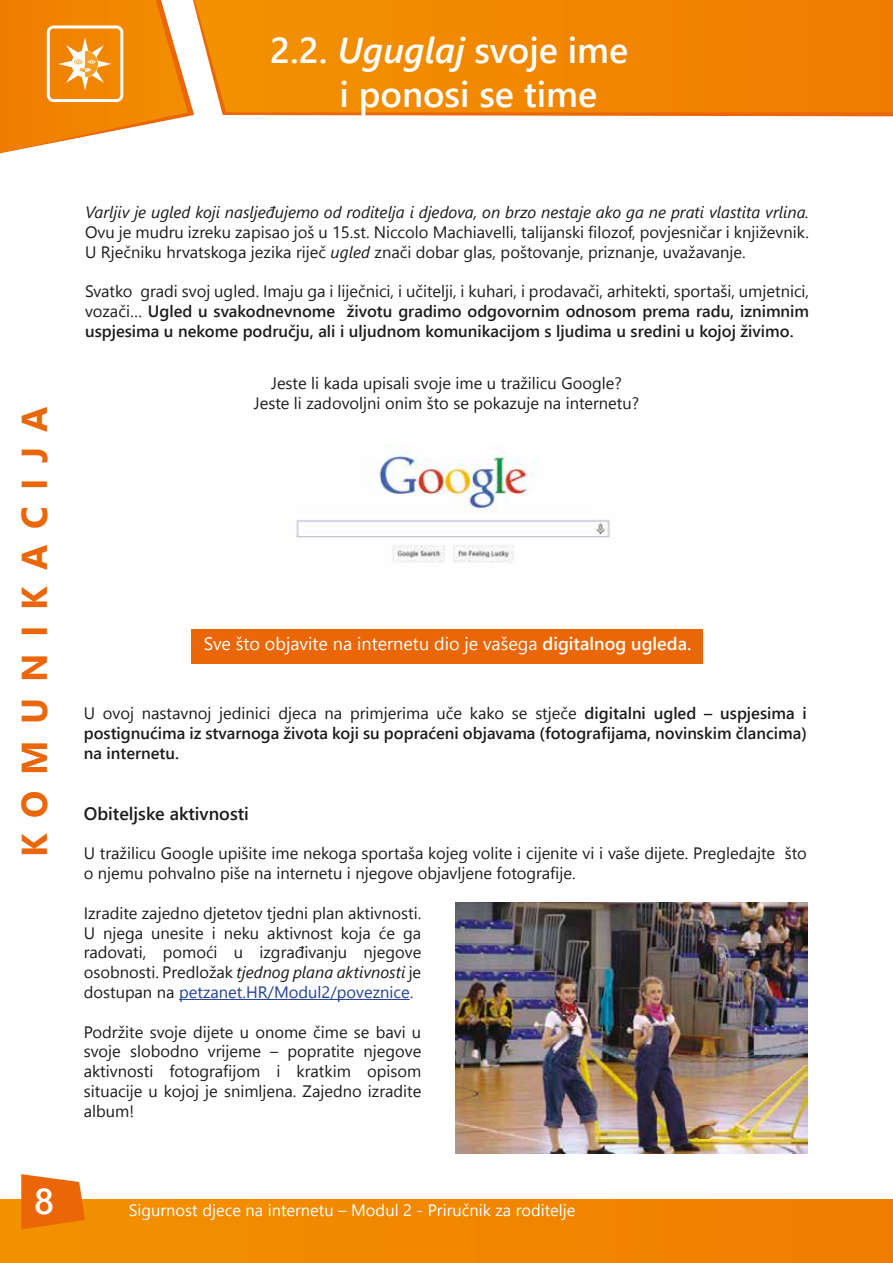
<style>
.page{position:relative;width:893px;height:1263px;background:#fff}
.page>*{position:absolute;margin:0;border:0;box-sizing:border-box;transform-origin:0 0}
.t1{font:600 36px/43.2px "Segoe UI";color:#fff}
.t2{font:700 36px "Segoe UI";letter-spacing:.45em;color:#eb6606}
.t3{font:18px "Segoe UI";color:#fff}
.t4{font:600 18px "Segoe UI";color:#1c1c1a}
.t5{font:16.5px/19.8px "Segoe UI";color:#1c1c1a}
.t6{font:600 16.5px/19.8px "Segoe UI";color:#1c1c1a;text-align:justify}
.t7{font:italic 16.5px "Segoe UI";color:#1c1c1a}
.t8{font:16.5px "Segoe UI";color:#fff}
.s1{font-style:italic}
.s2{font-weight:400}
.s3{font-weight:600}
.s4{color:#234295}
.s5{color:#263582}
</style>
<div class="page">
<svg style="left:194px;top:0;width:699px;height:117px;background:#f18908"></svg>
<div style="left:0;top:1199px;width:893px;height:64px;background:#f18700"></div>
<svg style="left:21px;top:1174px;width:64px;height:55px"></svg>
<svg style="left:0;top:0;width:194px;height:154px"></svg>
<img style="left:296px;top:444px;width:315px;height:119px">
<div style="left:191px;top:629px;width:511px;height:34px;background:#eb6606"></div>
<hr style="left:179px;top:999px;width:231px;height:1px;background:#234295">
<img style="left:455px;top:902px;width:352px;height:252px">
<h1 class="t1" style="left:340px;top:29px;width:290px;text-indent:-69px">2.2. <span class="s1">Uguglaj</span> svoje ime i ponosi se time</h1>
<h1 class="t2" style="left:5px;top:857px;width:452px;rotate:-90deg">KOMUNIKACIJA</h1>
<h1 class="t1" style="left:34px;top:1179px;width:21px">8</h1>
<p class="t7" style="left:85px;top:201px;width:726px">Varljiv je ugled koji nasljeđujemo od roditelja i djedova, on brzo nestaje ako ga ne prati vlastita vrlina.</p>
<p class="t5" style="left:85px;top:222px;width:726px">Ovu je mudru izreku zapisao još u 15.st. Niccolo Machiavelli, talijanski filozof, povjesničar i književnik.<br>U Rječniku hrvatskoga jezika riječ <span class="s1">ugled</span> znači dobar glas, poštovanje, priznanje, uvažavanje.</p>
<p class="t6" style="left:85px;top:281px;width:726px"><span class="s2">Svatko gradi svoj ugled. Imaju ga i liječnici, i učitelji, i kuhari, i prodavači, arhitekti, sportaši, umjetnici, vozači…</span> Ugled u svakodnevnome životu gradimo odgovornim odnosom prema radu, iznimnim uspjesima u nekome području, ali i uljudnom komunikacijom s ljudima u sredini u kojoj živimo.</p>
<p class="t5" style="left:254px;top:373px;width:387px;text-align:center">Jeste li kada upisali svoje ime u tražilicu Google?<br>Jeste li zadovoljni onim što se pokazuje na internetu?</p>
<p class="t3" style="left:204px;top:629px;width:489px">Sve što objavite na internetu dio je vašega <span class="s3">digitalnog ugleda.</span></p>
<p class="t6" style="left:84px;top:703px;width:725px"><span class="s2">U ovoj nastavnoj jedinici djeca na primjerima uče kako se stječe</span> digitalni ugled – uspjesima i postignućima iz stvarnoga života koji su popraćeni objavama (fotografijama, novinskim člancima) na internetu.</p>
<p class="t4" style="left:84px;top:799px;width:167px">Obiteljske aktivnosti</p>
<p class="t5" style="left:84px;top:843px;width:725px">U tražilicu Google upišite ime nekoga sportaša kojeg volite i cijenite vi i vaše dijete. Pregledajte što o njemu pohvalno piše na internetu i njegove objavljene fotografije.</p>
<p class="t5" style="left:84px;top:903px;width:339px;text-align:justify">Izradite zajedno djetetov tjedni plan aktivnosti.<br>U njega unesite i neku aktivnost koja će ga radovati, pomoći u izgrađivanju njegove osobnosti. Predložak <span class="s1">tjednog plana aktivnosti</span> je dostupan na <span class="s4">petzanet.HR/Modul2/poveznice</span><span class="s5">.</span></p>
<p class="t5" style="left:84px;top:1021px;width:339px;text-align:justify">Podržite svoje dijete u onome čime se bavi u svoje slobodno vrijeme – popratite njegove aktivnosti fotografijom i kratkim opisom situacije u kojoj je snimljena. Zajedno izradite album!</p>
<p class="t8" style="left:129px;top:1197px;width:448px">Sigurnost djece na internetu – Modul 2 - Priručnik za roditelje</p>
</div>
